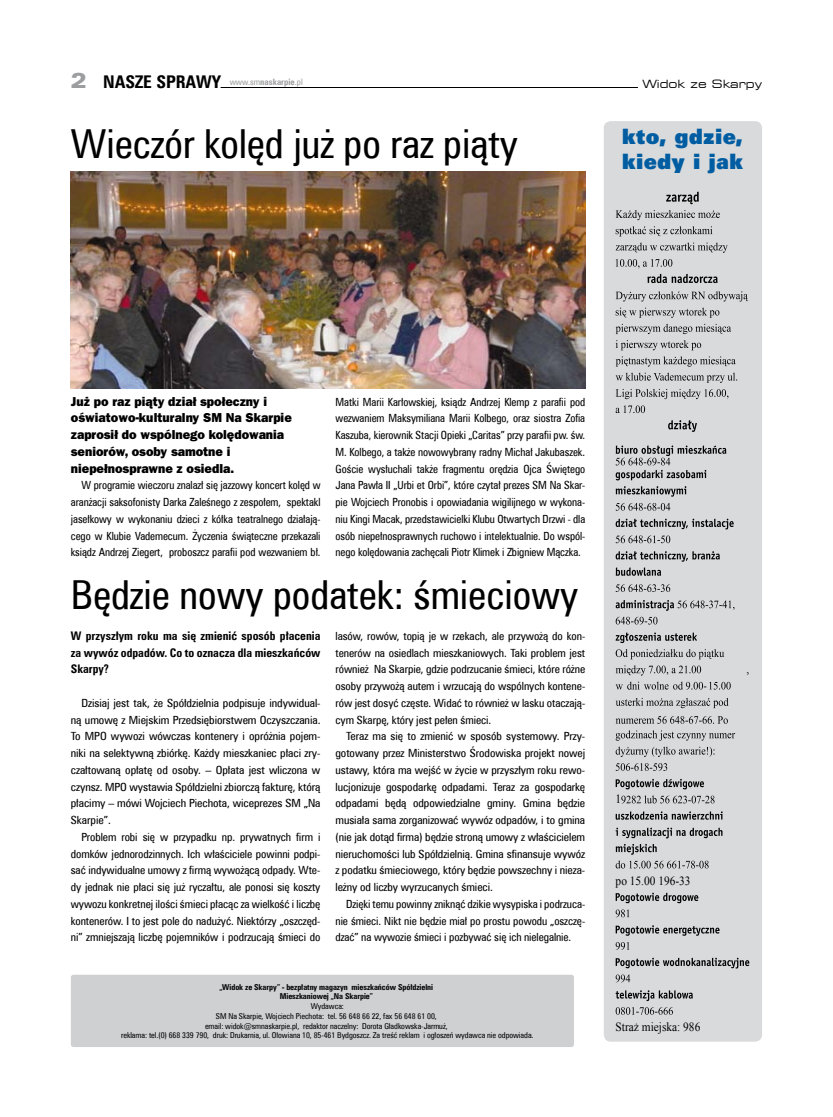
<style>
.page{position:relative;width:833px;height:1117px;background:#fff}
.page>*{position:absolute;margin:0;border:0;box-sizing:border-box;transform-origin:0 0}
.t1{font:40px "Zurich Cn EU";color:#000}
.t2{font:21.25px/25.5px "Zurich X Blk EU";color:#005da2}
.t3{font:700 17.5px "Zurich Cn EU";color:#000}
.t4{font:800 13px/16.8px "Franklin Gothic Pl";color:#000;scale:.96 1}
.t5{font:12.5px "Times New Roman";color:#000;scale:.91 1}
.t6{font:700 11.88px/16.8px "Zurich Cn EU";color:#000;text-align:justify}
.t7{font:11.25px/16.8px "Zurich Cn EU";letter-spacing:-.005em;color:#000;text-align:justify}
.t8{font:11.25px/16.8px "Zurich Cn EU";letter-spacing:-.005em;color:#000;text-align:justify;scale:1.04 1}
.t9{font:11.25px/16.8px "Zurich Cn EU";letter-spacing:-.005em;color:#000;text-align:justify;scale:1.05 1}
.t10{font:expanded 11.25px "Square 721 BT";color:#000}
.t11{font:8.75px "Zurich Cn EU";color:#9c9d9f}
.t12{font:8.12px/9.8px "Zurich Cn EU";letter-spacing:-.005em;color:#000;text-align:center}
.t13{font:700 8.12px/9.8px "Zurich Cn EU";letter-spacing:-.005em;color:#000;text-align:center}
.s1{font-family:"Zurich Blk Ex EU";font-weight:400;font-size:21.25px;color:#9c9d9f}
.s2{font-weight:700;font-size:17.5px;color:#000}
.s3{font-weight:700}
</style>
<div class="page">
<hr style="left:221px;top:87px;width:417px;height:1px;background:#000">
<div style="left:71px;top:974px;width:503px;height:72px;background:#cfd0d2;border-radius:3px"></div>
<div style="left:604px;top:121px;width:158px;height:920px;background:#d9dadb;border-radius:7px"></div>
<svg style="left:666px;top:191px;width:33px;height:13px"></svg>
<svg style="left:615px;top:210px;width:105px;height:10px"></svg>
<svg style="left:615px;top:226px;width:97px;height:10px"></svg>
<svg style="left:615px;top:242px;width:112px;height:11px"></svg>
<svg style="left:615px;top:259px;width:57px;height:9px"></svg>
<svg style="left:647px;top:274px;width:70px;height:9px"></svg>
<svg style="left:615px;top:291px;width:133px;height:10px"></svg>
<svg style="left:615px;top:307px;width:104px;height:11px"></svg>
<svg style="left:615px;top:324px;width:116px;height:10px"></svg>
<svg style="left:615px;top:340px;width:86px;height:10px"></svg>
<svg style="left:615px;top:356px;width:120px;height:10px"></svg>
<svg style="left:615px;top:372px;width:122px;height:11px"></svg>
<svg style="left:615px;top:389px;width:113px;height:10px"></svg>
<svg style="left:615px;top:405px;width:30px;height:8px"></svg>
<svg style="left:668px;top:420px;width:29px;height:12px"></svg>
<svg style="left:615px;top:445px;width:111px;height:35px"></svg>
<svg style="left:615px;top:486px;width:71px;height:10px"></svg>
<svg style="left:615px;top:503px;width:55px;height:7px"></svg>
<svg style="left:615px;top:518px;width:118px;height:11px"></svg>
<svg style="left:615px;top:535px;width:55px;height:8px"></svg>
<svg style="left:615px;top:551px;width:105px;height:10px"></svg>
<svg style="left:615px;top:567px;width:46px;height:8px"></svg>
<svg style="left:615px;top:584px;width:55px;height:8px"></svg>
<svg style="left:615px;top:600px;width:119px;height:10px"></svg>
<svg style="left:615px;top:616px;width:42px;height:8px"></svg>
<svg style="left:615px;top:632px;width:82px;height:11px"></svg>
<svg style="left:615px;top:649px;width:109px;height:10px"></svg>
<svg style="left:615px;top:665px;width:86px;height:10px"></svg>
<svg style="left:615px;top:681px;width:115px;height:8px"></svg>
<svg style="left:615px;top:698px;width:113px;height:10px"></svg>
<svg style="left:615px;top:716px;width:113px;height:7px"></svg>
<svg style="left:615px;top:730px;width:120px;height:10px"></svg>
<svg style="left:615px;top:746px;width:99px;height:10px"></svg>
<svg style="left:616px;top:763px;width:51px;height:7px"></svg>
<svg style="left:615px;top:779px;width:89px;height:10px"></svg>
<svg style="left:621px;top:795px;width:93px;height:8px"></svg>
<svg style="left:615px;top:811px;width:107px;height:8px"></svg>
<svg style="left:615px;top:827px;width:107px;height:27px"></svg>
<svg style="left:615px;top:860px;width:93px;height:8px"></svg>
<svg style="left:615px;top:892px;width:83px;height:11px"></svg>
<svg style="left:615px;top:909px;width:14px;height:8px"></svg>
<svg style="left:615px;top:925px;width:104px;height:10px"></svg>
<svg style="left:615px;top:942px;width:14px;height:7px"></svg>
<svg style="left:615px;top:957px;width:134px;height:11px"></svg>
<svg style="left:615px;top:974px;width:15px;height:8px"></svg>
<svg style="left:615px;top:990px;width:78px;height:10px"></svg>
<svg style="left:615px;top:1007px;width:58px;height:7px"></svg>
<img style="left:71px;top:171px;width:514px;height:218px">
<h3 class="t3" style="left:71px;top:71px;width:43px"><span class="s1">2</span> nasze</h3>
<p class="t11" style="left:156px;top:77px;width:148px"><span class="s2">sprawy</span> www.sm<span class="s3">naskarpie</span>.pl</p>
<p class="t10" style="left:642px;top:77px;width:121px">Widok ze Skarpy</p>
<h1 class="t1" style="left:71px;top:119px;width:448px">Wieczór kolęd już po raz piąty</h1>
<h2 class="t2" style="left:621px;top:123px;width:123px">kto, gdzie, kiedy i jak</h2>
<p class="t4" style="left:71px;top:393px;width:232px">Już po raz piąty dział społeczny i oświatowo-kulturalny SM Na Skarpie zaprosił do wspólnego kolędowania seniorów, osoby samotne i niepełnosprawne z osiedla.</p>
<p class="t7" style="left:71px;top:477px;width:251px;text-indent:11px">W programie wieczoru znalazł się jazzowy koncert kolęd w aranżacji saksofonisty Darka Zaleśnego z zespołem, spektakl jasełkowy w wykonaniu dzieci z kółka teatralnego działają&shy;cego w Klubie Vademecum. Życzenia świąteczne przekazali ksiądz Andrzej Ziegert, proboszcz parafii pod wezwaniem bł.</p>
<p class="t7" style="left:335px;top:393px;width:251px">Matki Marii Karłowskiej, ksiądz Andrzej Klemp z parafii pod wezwaniem Maksymiliana Marii Kolbego, oraz siostra Zofia Kaszuba, kierownik Stacji Opieki „Caritas” przy parafii pw. św.<br>M. Kolbego, a także nowowybrany radny Michał Jakubaszek.<br>Goście wysłuchali także fragmentu orędzia Ojca Świętego Jana Pawła II „Urbi et Orbi”, które czytał prezes SM Na Skar&shy;pie Wojciech Pronobis i opowiadania wigilijnego w wykona&shy;niu Kingi Macak, przedstawicielki Klubu Otwartych Drzwi - dla osób niepełnosprawnych ruchowo i intelektualnie. Do wspól&shy;nego kolędowania zachęcali Piotr Klimek i Zbigniew Mączka.</p>
<h1 class="t1" style="left:71px;top:570px;width:509px">Będzie nowy podatek: śmieciowy</h1>
<p class="t6" style="left:71px;top:627px;width:251px">W przyszłym roku ma się zmienić sposób płacenia za wywóz odpadów. Co to oznacza dla mieszkańców Skarpy?</p>
<p class="t9" style="left:71px;top:694px;width:239px;text-indent:11px">Dzisiaj jest tak, że Spółdzielnia podpisuje indywidual&shy;ną umowę z Miejskim Przedsiębiorstwem Oczyszczania.<br>To MPO wywozi wówczas kontenery i opróżnia pojem&shy;niki na selektywną zbiórkę. Każdy mieszkaniec płaci zry&shy;czałtowaną opłatę od osoby. – Opłata jest wliczona w czynsz. MPO wystawia Spółdzielni zbiorczą fakturę, którą płacimy – mówi Wojciech Piechota, wiceprezes SM „Na Skarpie”.</p>
<p class="t7" style="left:71px;top:828px;width:251px;text-indent:11px">Problem robi się w przypadku np. prywatnych firm i domków jednorodzinnych. Ich właściciele powinni podpi&shy;sać indywidualne umowy z firmą wywożącą odpady. Wte&shy;dy jednak nie płaci się już ryczałtu, ale ponosi się koszty wywozu konkretnej ilości śmieci płacąc za wielkość i liczbę kontenerów. I to jest pole do nadużyć. Niektórzy „oszczęd&shy;ni” zmniejszają liczbę pojemników i podrzucają śmieci do</p>
<p class="t7" style="left:335px;top:627px;width:251px">lasów, rowów, topią je w rzekach, ale przywożą do kon&shy;tenerów na osiedlach mieszkaniowych. Taki problem jest również Na Skarpie, gdzie podrzucanie śmieci, które różne osoby przywożą autem i wrzucają do wspólnych kontene&shy;rów jest dosyć częste. Widać to również w lasku otaczają&shy;cym Skarpę, który jest pełen śmieci.</p>
<p class="t8" style="left:335px;top:727px;width:242px;text-indent:11px">Teraz ma się to zmienić w sposób systemowy. Przy&shy;gotowany przez Ministerstwo Środowiska projekt nowej ustawy, która ma wejść w życie w przyszłym roku rewo&shy;lucjonizuje gospodarkę odpadami. Teraz za gospodarkę odpadami będą odpowiedzialne gminy. Gmina będzie musiała sama zorganizować wywóz odpadów, i to gmina (nie jak dotąd firma) będzie stroną umowy z właścicielem nieruchomości lub Spółdzielnią. Gmina sfinansuje wywóz z podatku śmieciowego, który będzie powszechny i nieza&shy;leżny od liczby wyrzucanych śmieci.</p>
<p class="t7" style="left:335px;top:895px;width:251px;text-indent:11px">Dzięki temu powinny zniknąć dzikie wysypiska i podrzuca&shy;nie śmieci. Nikt nie będzie miał po prostu powodu „oszczę&shy;dzać” na wywozie śmieci i pozbywać się ich nielegalnie.</p>
<p class="t13" style="left:220px;top:981px;width:215px">„Widok ze Skarpy” - bezpłatny magazyn mieszkańców Spółdzielni<br>Mieszkaniowej „Na Skarpie”</p>
<p class="t12" style="left:121px;top:1000px;width:414px">Wydawca:<br>SM Na Skarpie, Wojciech Piechota: tel. 56 648 66 22, fax 56 648 61 00,<br>email: widok@smnaskarpie.pl, redaktor naczelny: Dorota Gładkowska-Jarmuż,<br>reklama: tel.(0) 668 339 790, druk: Drukarnia, ul. Ołowiana 10, 85-461 Bydgoszcz. Za treść reklam i ogłoszeń wydawca nie odpowiada.</p>
<p class="t5" style="left:615px;top:790px;width:8px">1</p>
<p class="t5" style="left:615px;top:871px;width:84px">po 15.00 196-33</p>
<p class="t5" style="left:615px;top:1018px;width:95px">Straż miejska: 986</p>
<p class="t5" style="left:746px;top:660px;width:5px">,</p>
</div>
